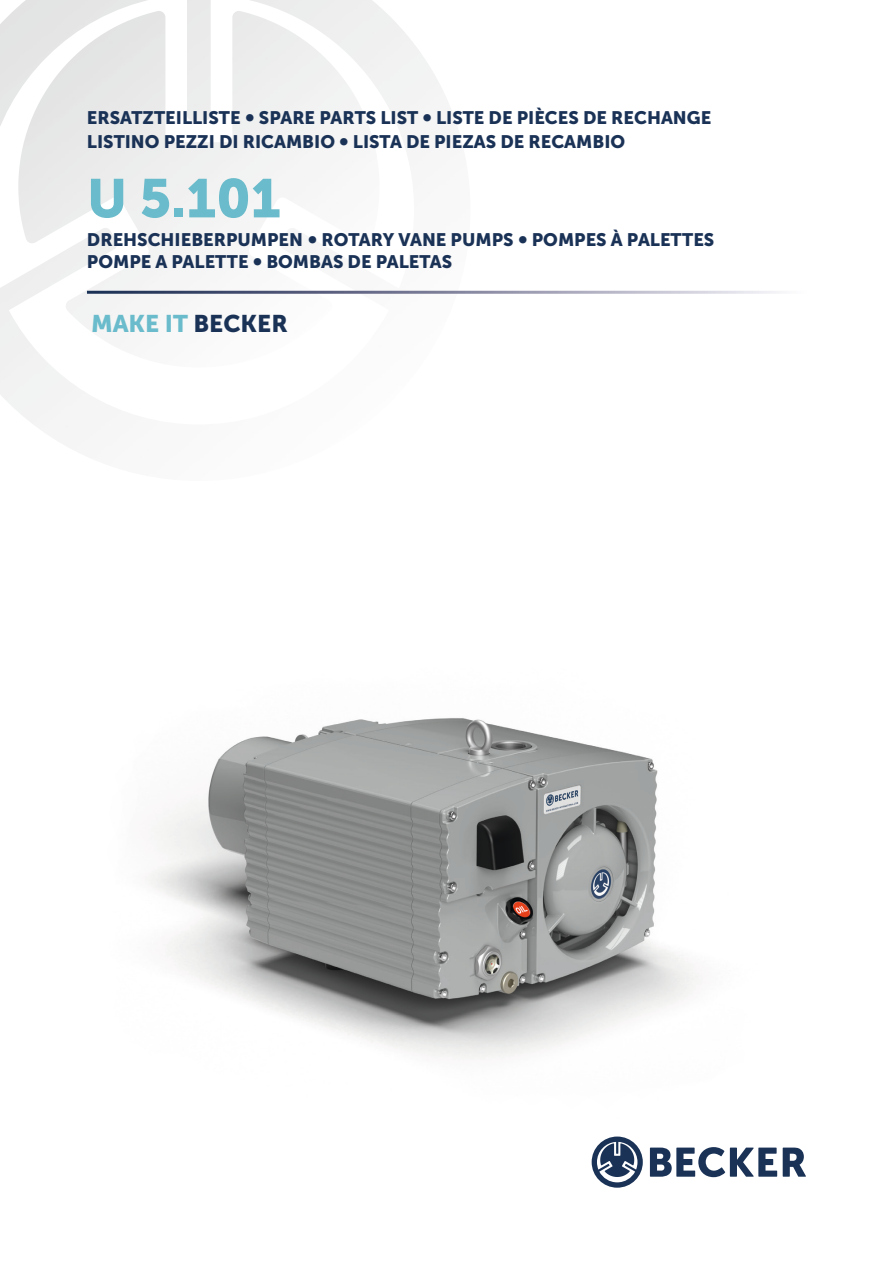
<style>
.page{position:relative;width:893px;height:1263px;background:#fff}
.page>*{position:absolute;margin:0;border:0;box-sizing:border-box;transform-origin:0 0}
.t1{font:54px "Museo Sans 900";color:#6abbcb}
.t2{font:24px "Museo Sans 900";color:#6abbcb}
.t3{font:18px/24.8px "Museo Sans 900";color:#1a3256}
.s1{color:#1a3256}
</style>
<div class="page">
<hr style="left:87px;top:291px;width:719px;height:3px;background:#fff">
<svg style="left:650px;top:1147px;width:127px;height:30px"></svg>
<svg style="left:783px;top:1147px;width:23px;height:30px"></svg>
<svg style="left:592px;top:1136px;width:51px;height:52px"></svg>
<img style="left:148px;top:718px;width:551px;height:341px">
<p class="t3" style="left:87px;top:105px;width:626px">ERSATZTEILLISTE ∞ SPARE PARTS LIST ∞ LISTE DE PIÈCES DE RECHANGE<br>LISTINO PEZZI DI RICAMBIO ∞ LISTA DE PIEZAS DE RECAMBIO</p>
<h1 class="t1" style="left:87px;top:168px;width:195px">U 5.101</h1>
<p class="t3" style="left:87px;top:229px;width:629px;line-height:21.6px">DREHSCHIEBERPUMPEN ∞ ROTARY VANE PUMPS ∞ POMPES À PALETTES<br>POMPE A PALETTE ∞ BOMBAS DE PALETAS</p>
<h2 class="t2" style="left:91px;top:309px;width:198px">MAKE IT <span class="s1">BECKER</span></h2>
</div>
